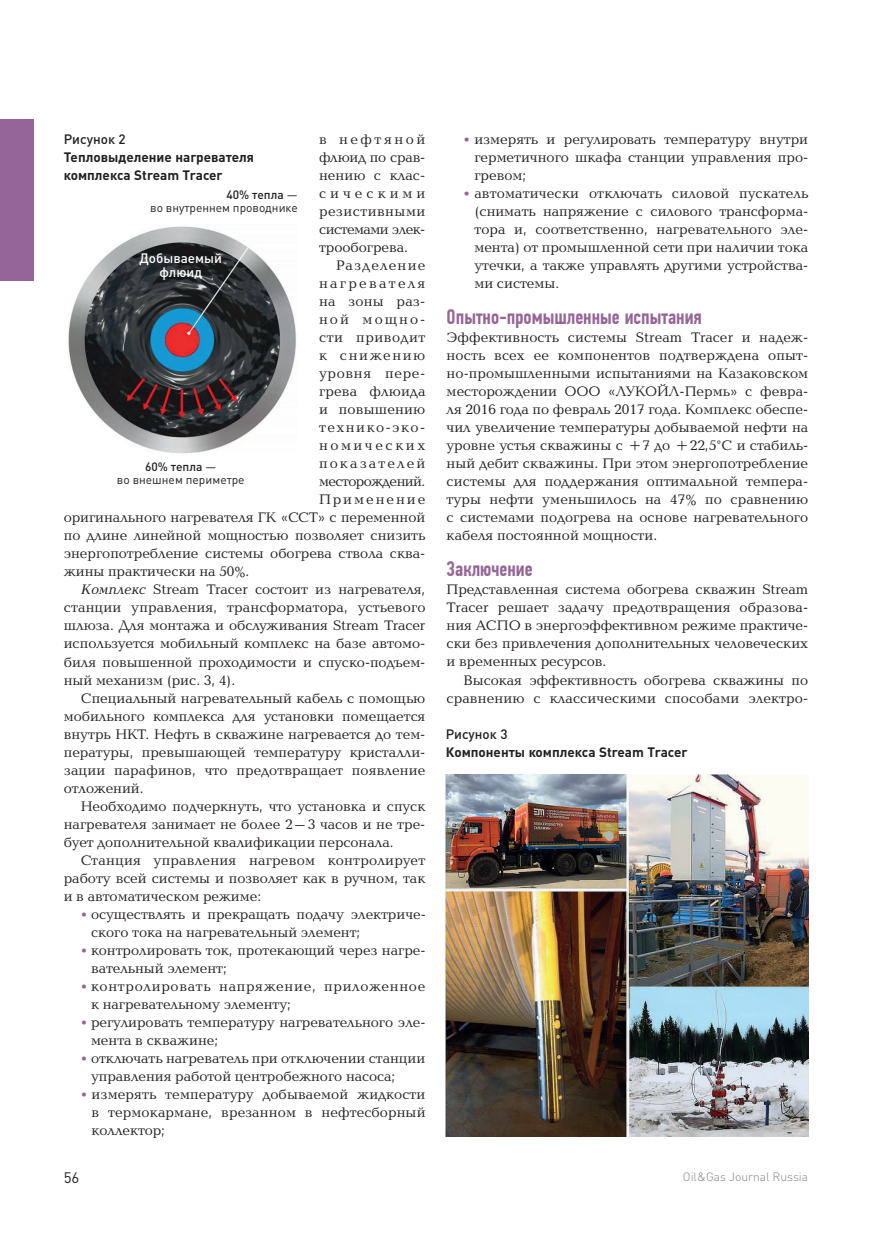
<style>
.page{position:relative;width:872px;height:1234px;background:#fff}
.page>*{position:absolute;margin:0;border:0;box-sizing:border-box;transform-origin:0 0}
.t1{font:500 21px "PF Din Text Comp Pro";color:#956597}
.t2{font:15px "DIN Cyr";color:#231f20}
.t3{font:14.25px/18px "Baltica";color:#231f20;text-align:justify}
.t4{font:14.25px/18px "Baltica";letter-spacing:.05em;color:#231f20}
.t5{font:14.25px "Baltica";letter-spacing:.14em;color:#231f20}
.t6{font:14.25px "Baltica";letter-spacing:-.035em;color:#231f20}
.t7{font:14.25px "Baltica";letter-spacing:.105em;color:#231f20}
.t8{font:14.25px "Baltica";letter-spacing:.16em;color:#231f20}
.t9{font:14.25px "Baltica";letter-spacing:.04em;color:#231f20}
.t10{font:14.25px "Baltica";letter-spacing:.15em;color:#231f20}
.t11{font:14.25px "Baltica";letter-spacing:.085em;color:#231f20}
.t12{font:14.25px "Baltica";letter-spacing:.18em;color:#231f20}
.t13{font:14.25px "Baltica";letter-spacing:.11em;color:#231f20}
.t14{font:700 13.5px/18px "DIN Cyr";color:#231f20}
.t15{font:500 13.5px "DIN Cyr";color:#231f20}
.t16{font:500 13.5px/13.5px "DIN Cyr";color:#fff;text-align:center}
.t17{font:12px/13.5px "DIN Cyr";color:#231f20;text-align:right}
.t18{font:300 12px "DIN Cyr";color:#808285}
.s1{font-weight:500}
.s2{font-style:italic}
.s3{font-family:"PT Sans";color:#956597}
</style>
<div class="page">
<div style="left:0;top:119px;width:34px;height:162px;background:#956597"></div>
<img style="left:446px;top:774px;width:362px;height:361px">
<img style="left:68px;top:226px;width:228px;height:228px">
<p class="t15" style="left:64px;top:130px;width:63px">Рисунок 2</p>
<p class="t14" style="left:64px;top:148px;width:192px">Тепловыделение нагревателя комплекса Stream Tracer</p>
<p class="t17" style="left:150px;top:187px;width:149px"><span class="s1">40% тепла</span> —<br>во внутреннем проводнике</p>
<p class="t3" style="left:319px;top:131px;width:108px">в нефтяной флюид по срав&shy;нению с клас&shy;сическими резистивными системами элек&shy;трообогрева.</p>
<p class="t11" style="left:336px;top:256px;width:91px">Разделение</p>
<p class="t8" style="left:319px;top:274px;width:108px">нагревателя</p>
<p class="t3" style="left:319px;top:293px;width:108px">на зоны раз-</p>
<p class="t5" style="left:319px;top:310px;width:108px">ной мощно-</p>
<p class="t9" style="left:319px;top:328px;width:108px">сти приводит</p>
<p class="t13" style="left:319px;top:346px;width:108px">к снижению</p>
<p class="t4" style="left:319px;top:365px;width:108px">уровня пере-</p>
<p class="t3" style="left:319px;top:383px;width:108px">грева флюида</p>
<p class="t3" style="left:319px;top:401px;width:108px">и повышению</p>
<p class="t7" style="left:319px;top:418px;width:108px">технико-эко-</p>
<p class="t12" style="left:319px;top:436px;width:108px">номических</p>
<p class="t10" style="left:319px;top:454px;width:108px">показателей</p>
<p class="t6" style="left:319px;top:472px;width:108px">месторождений.</p>
<p class="t5" style="left:319px;top:490px;width:108px">Применение</p>
<p class="t3" style="left:64px;top:509px;width:363px">оригинального нагревателя ГК «ССТ» с переменной</p>
<p class="t3" style="left:64px;top:527px;width:363px">по длине линейной мощностью позволяет снизить</p>
<p class="t3" style="left:64px;top:545px;width:363px">энергопотребление системы обогрева ствола сква-</p>
<p class="t3" style="left:64px;top:563px;width:187px">жины практически на 50%.</p>
<p class="t3" style="left:81px;top:581px;width:346px"><span class="s2">Комплекс</span> Stream Tracer состоит из нагревателя,</p>
<p class="t3" style="left:64px;top:599px;width:363px">станции управления, трансформатора, устьевого</p>
<p class="t3" style="left:64px;top:617px;width:363px">шлюза. Для монтажа и обслуживания Stream Tracer</p>
<p class="t3" style="left:64px;top:635px;width:363px">используется мобильный комплекс на базе автомо-</p>
<p class="t3" style="left:64px;top:653px;width:363px">биля повышенной проходимости и спуско-подъем-</p>
<p class="t3" style="left:64px;top:671px;width:173px">ный механизм (рис. 3, 4).</p>
<p class="t3" style="left:81px;top:689px;width:346px">Специальный нагревательный кабель с помощью</p>
<p class="t3" style="left:64px;top:707px;width:363px">мобильного комплекса для установки помещается</p>
<p class="t3" style="left:64px;top:725px;width:363px">внутрь НКТ. Нефть в скважине нагревается до тем-</p>
<p class="t3" style="left:64px;top:743px;width:363px">пературы, превышающей температуру кристалли-</p>
<p class="t3" style="left:64px;top:761px;width:363px">зации парафинов, что предотвращает появление</p>
<p class="t3" style="left:64px;top:779px;width:81px">отложений.</p>
<p class="t3" style="left:81px;top:797px;width:346px">Необходимо подчеркнуть, что установка и спуск</p>
<p class="t3" style="left:64px;top:815px;width:363px">нагревателя занимает не более 2–3 часов и не тре-</p>
<p class="t3" style="left:64px;top:833px;width:331px">бует дополнительной квалификации персонала.</p>
<p class="t3" style="left:81px;top:851px;width:346px">Станция управления нагревом контролирует</p>
<p class="t3" style="left:64px;top:869px;width:363px">работу всей системы и позволяет как в ручном, так</p>
<p class="t3" style="left:64px;top:887px;width:199px">и в автоматическом режиме:</p>
<p class="t3" style="left:91px;top:905px;width:336px;text-indent:-10px"><span class="s3">•</span> осуществлять и прекращать подачу электриче&shy;ского тока на нагревательный элемент;</p>
<p class="t3" style="left:91px;top:941px;width:336px;text-indent:-10px"><span class="s3">•</span> контролировать ток, протекающий через нагре&shy;вательный элемент;</p>
<p class="t4" style="left:91px;top:977px;width:336px;text-indent:-10px"><span class="s3">•</span> контролировать напряжение, приложенное к нагревательному элементу;</p>
<p class="t3" style="left:91px;top:1013px;width:336px;text-indent:-10px"><span class="s3">•</span> регулировать температуру нагревательного эле&shy;мента в скважине;</p>
<p class="t3" style="left:91px;top:1049px;width:336px;text-indent:-10px"><span class="s3">•</span> отключать нагреватель при отключении станции управления работой центробежного насоса;</p>
<p class="t3" style="left:92px;top:1085px;width:335px;text-indent:-11px"><span class="s3">•</span> измерять температуру добываемой жидкости в термокармане, врезанном в нефтесборный коллектор;</p>
<p class="t16" style="left:139px;top:251px;width:84px">Добываемый флюид</p>
<p class="t17" style="left:117px;top:459px;width:129px;text-align:center"><span class="s1">60% тепла</span> —<br>во внешнем периметре</p>
<p class="t3" style="left:474px;top:131px;width:335px;text-indent:-11px"><span class="s3">•</span> измерять и регулировать температуру внутри герметичного шкафа станции управления про&shy;гревом;</p>
<p class="t3" style="left:474px;top:185px;width:335px;text-indent:-11px"><span class="s3">•</span> автоматически отключать силовой пускатель (снимать напряжение с силового трансформа&shy;тора и, соответственно, нагревательного эле&shy;мента) от промышленной сети при наличии тока утечки, а также управлять другими устройства&shy;ми системы.</p>
<h1 class="t1" style="left:446px;top:305px;width:257px">Опытно-промышленные испытания</h1>
<p class="t3" style="left:446px;top:329px;width:363px">Эффективность системы Stream Tracer и надеж&shy;ность всех ее компонентов подтверждена опыт&shy;но-промышленными испытаниями на Казаковском месторождении ООО «ЛУКОЙЛ-Пермь» с февра&shy;ля 2016 года по февраль 2017 года. Комплекс обеспе&shy;чил увеличение температуры добываемой нефти на уровне устья скважины с +7 до +22,5°С и стабиль&shy;ный дебит скважины. При этом энергопотребление системы для поддержания оптимальной темпера&shy;туры нефти уменьшилось на 47% по сравнению с системами подогрева на основе нагревательного кабеля постоянной мощности.</p>
<h1 class="t1" style="left:446px;top:557px;width:88px">Заключение</h1>
<p class="t3" style="left:446px;top:581px;width:363px">Представленная система обогрева скважин Stream Tracer решает задачу предотвращения образова&shy;ния АСПО в энергоэффективном режиме практиче&shy;ски без привлечения дополнительных человеческих и временных ресурсов.</p>
<p class="t3" style="left:446px;top:671px;width:363px;text-align:right">Высокая эффективность обогрева скважины по сравнению с классическими способами электро-</p>
<p class="t15" style="left:446px;top:724px;width:63px">Рисунок 3</p>
<p class="t14" style="left:446px;top:742px;width:243px">Компоненты комплекса Stream Tracer</p>
<p class="t2" style="left:64px;top:1167px;width:17px">56</p>
<p class="t18" style="left:683px;top:1167px;width:127px">Oil&amp;Gas Journal Russia</p>
</div>
